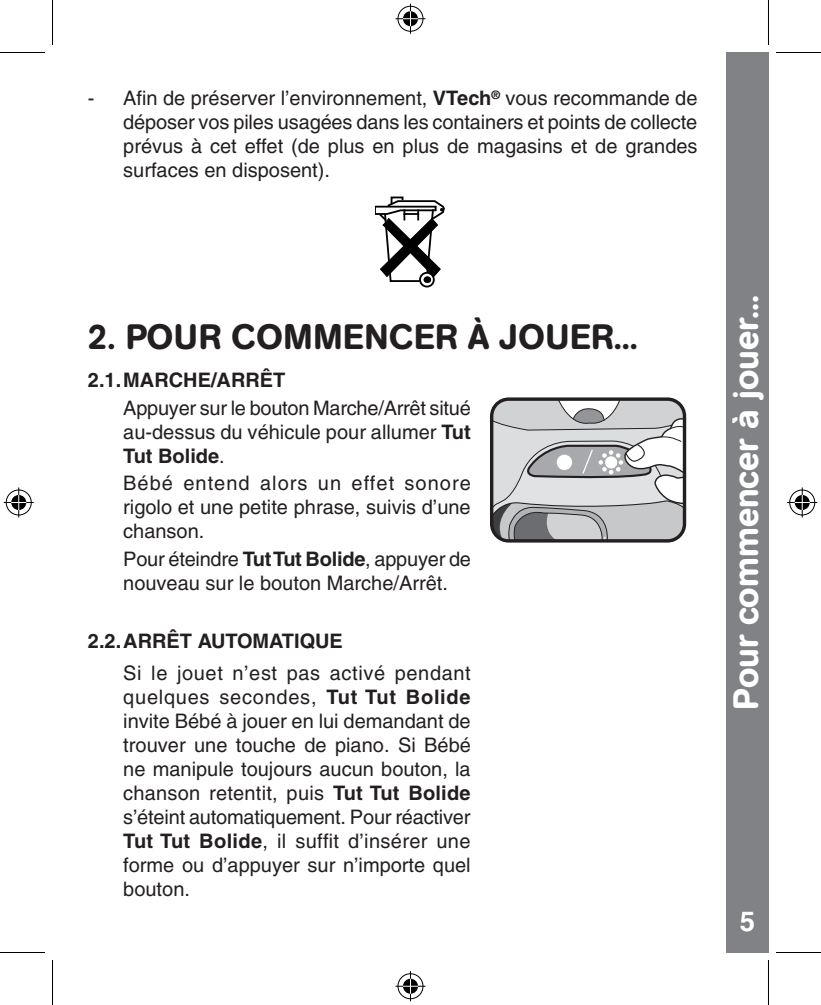
<style>
.page{position:relative;width:821px;height:1005px;background:#fff}
.page>*{position:absolute;margin:0;border:0;box-sizing:border-box;transform-origin:0 0}
.Handing_indent{font:500 35px "AG Book Rounded";letter-spacing:.02em;color:#231f20}
.side_bard{font:500 35px "AG Book Rounded";color:#fff}
.t1{font:700 27.5px "Helvetica";color:#fff}
.Point{font:20px/24px "Helvetica";color:#231f20;text-align:justify}
.point{font:20px/24px "Helvetica";color:#231f20}
.point-2{font:700 20px "Helvetica";color:#231f20}
.Point-2{font:700 20px "Helvetica";color:#231f20}
.s1{font-weight:700}
</style>
<div class="page">
<div style="left:726px;top:52px;width:42px;height:900px;background:#808285"></div>
<svg style="left:494px;top:401px;width:188px;height:138px;background:#c3c4c6"></svg>
<div style="left:490px;top:397px;width:196px;height:146px;border:3px solid #231f20;border-radius:17px"></div>
<svg style="left:375px;top:197px;width:70px;height:91px"></svg>
<hr style="left:0;top:52px;width:45px;height:1px;background:#000">
<hr style="left:776px;top:52px;width:45px;height:1px;background:#000">
<hr style="left:0;top:952px;width:45px;height:1px;background:#000">
<hr style="left:776px;top:952px;width:45px;height:1px;background:#000">
<hr style="left:52px;top:0;width:1px;height:45px;background:#000">
<hr style="left:52px;top:960px;width:1px;height:45px;background:#000">
<hr style="left:768px;top:0;width:1px;height:45px;background:#000">
<hr style="left:768px;top:960px;width:1px;height:45px;background:#000">
<div style="left:396px;top:5px;width:28px;height:28px;border:3px solid #fff;border-radius:50%"></div>
<hr style="left:395px;top:17px;width:30px;height:3px;background:#fff">
<hr style="left:409px;top:4px;width:3px;height:30px;background:#fff">
<div style="left:401px;top:10px;width:18px;height:18px;border:3px solid #fff;border-radius:50%"></div>
<div style="left:398px;top:6px;width:25px;height:26px;border:1px solid #000;border-radius:50%"></div>
<hr style="left:395px;top:18px;width:30px;height:1px;background:#000">
<hr style="left:410px;top:4px;width:1px;height:30px;background:#000">
<svg style="left:403px;top:11px;width:15px;height:15px"></svg>
<div style="left:396px;top:972px;width:28px;height:28px;border:3px solid #fff;border-radius:50%"></div>
<hr style="left:395px;top:985px;width:30px;height:3px;background:#fff">
<hr style="left:409px;top:971px;width:3px;height:30px;background:#fff">
<div style="left:401px;top:977px;width:18px;height:18px;border:3px solid #fff;border-radius:50%"></div>
<div style="left:398px;top:973px;width:25px;height:26px;border:1px solid #000;border-radius:50%"></div>
<hr style="left:395px;top:986px;width:30px;height:1px;background:#000">
<hr style="left:410px;top:971px;width:1px;height:30px;background:#000">
<svg style="left:403px;top:979px;width:15px;height:15px"></svg>
<div style="left:5px;top:488px;width:28px;height:29px;border:3px solid #fff;border-radius:50%"></div>
<hr style="left:4px;top:501px;width:30px;height:3px;background:#fff">
<hr style="left:17px;top:488px;width:3px;height:30px;background:#fff">
<div style="left:10px;top:493px;width:18px;height:19px;border:3px solid #fff;border-radius:50%"></div>
<div style="left:6px;top:490px;width:26px;height:25px;border:1px solid #000;border-radius:50%"></div>
<hr style="left:4px;top:502px;width:30px;height:1px;background:#000">
<hr style="left:18px;top:488px;width:1px;height:30px;background:#000">
<svg style="left:11px;top:495px;width:15px;height:15px"></svg>
<div style="left:788px;top:488px;width:28px;height:29px;border:3px solid #fff;border-radius:50%"></div>
<hr style="left:787px;top:501px;width:30px;height:3px;background:#fff">
<svg style="left:800px;top:488px;width:4px;height:30px"></svg>
<div style="left:793px;top:493px;width:18px;height:19px;border:3px solid #fff;border-radius:50%"></div>
<div style="left:789px;top:490px;width:26px;height:25px;border:1px solid #000;border-radius:50%"></div>
<hr style="left:787px;top:502px;width:30px;height:1px;background:#000">
<hr style="left:802px;top:488px;width:1px;height:30px;background:#000">
<svg style="left:794px;top:495px;width:15px;height:15px"></svg>
<p class="Point" style="left:123px;top:86px;width:576px;text-indent:-35px">- Afin de préserver l’environnement, <span class="s1">VTech</span><sup>®</sup> vous recommande de déposer vos piles usagées dans les containers et points de collecte prévus à cet effet (de plus en plus de magasins et de grandes surfaces en disposent).</p>
<p class="Handing_indent" style="left:88px;top:317px;width:551px">2. POUR COMMENCER À JOUER...</p>
<p class="Point-2" style="left:88px;top:368px;width:199px">2.1.MARCHE/ARRÊT</p>
<p class="Point" style="left:123px;top:396px;width:349px">Appuyer sur le bouton Marche/Arrêt situé au-dessus du véhicule pour allumer <span class="s1">Tut Tut Bolide</span>.</p>
<p class="Point" style="left:123px;top:471px;width:349px">Bébé entend alors un effet sonore rigolo et une petite phrase, suivis d’une chanson.</p>
<p class="point" style="left:123px;top:547px;width:349px">Pour éteindre <span class="s1">Tut Tut Bolide</span>, appuyer de nouveau sur le bouton Marche/Arrêt.</p>
<p class="point-2" style="left:88px;top:629px;width:256px">2.2.ARRÊT AUTOMATIQUE</p>
<p class="Point" style="left:123px;top:661px;width:349px">Si le jouet n’est pas activé pendant quelques secondes, <span class="s1">Tut Tut Bolide </span>invite Bébé à jouer en lui demandant de trouver une touche de piano. Si Bébé ne manipule toujours aucun bouton, la chanson retentit, puis <span class="s1">Tut Tut Bolide </span>s’éteint automatiquement. Pour réactiver <span class="s1">Tut Tut Bolide</span>, il suffit d’insérer une forme ou d’appuyer sur n’importe quel bouton.</p>
<p class="side_bard" style="left:725px;top:710px;width:416px;rotate:-90deg">Pour commencer à jouer...</p>
<p class="t1" style="left:740px;top:905px;width:17px">5</p>
</div>
